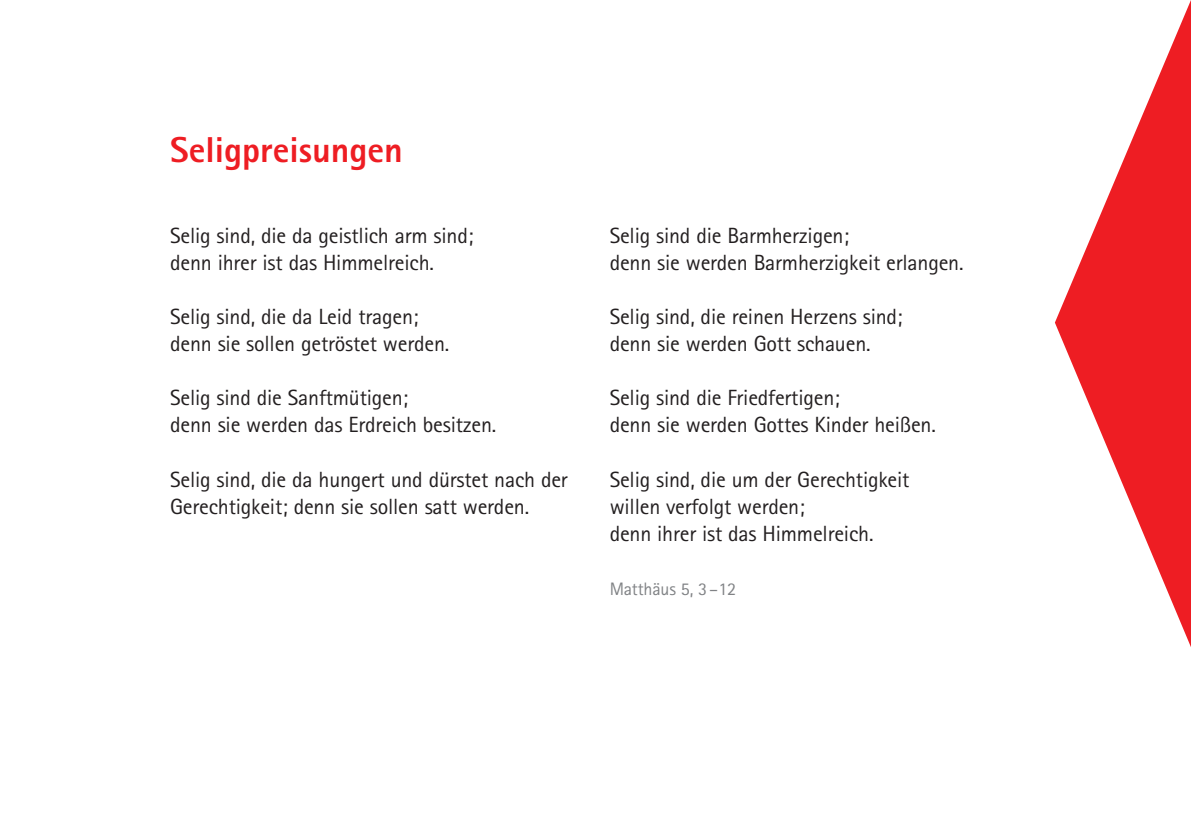
<style>
.page{position:relative;width:1191px;height:840px;background:#fff}
.page>*{position:absolute;margin:0;border:0;box-sizing:border-box;transform-origin:0 0}
.t1{font:800 36px "Rotis Sans Serif";color:#ee1d23}
.t2{font:22px/27px "Rotis Sans Serif";letter-spacing:-.01em;color:#231f20}
.t3{font:18px "Rotis Sans Serif";letter-spacing:-.01em;color:#808285}
</style>
<div class="page">
<svg style="left:1055px;top:0;width:136px;height:647px"></svg>
<p class="t1" style="left:170px;top:127px;width:234px">Seligpreisungen</p>
<p class="t2" style="left:170px;top:222px;width:305px">Selig sind, die da geistlich arm sind; denn ihrer ist das Himmelreich.</p>
<p class="t2" style="left:170px;top:303px;width:281px">Selig sind, die da Leid tragen; denn sie sollen getröstet werden.</p>
<p class="t2" style="left:170px;top:384px;width:328px">Selig sind die Sanftmütigen;<br>denn sie werden das Erdreich besitzen.</p>
<p class="t2" style="left:170px;top:465px;width:399px">Selig sind, die da hungert und dürstet nach der<br>Gerechtigkeit; denn sie sollen satt werden.</p>
<p class="t2" style="left:609px;top:222px;width:355px">Selig sind die Barmherzigen;<br>denn sie werden Barmherzigkeit erlangen.</p>
<p class="t2" style="left:609px;top:303px;width:294px">Selig sind, die reinen Herzens sind; denn sie werden Gott schauen.</p>
<p class="t2" style="left:609px;top:384px;width:328px">Selig sind die Friedfertigen;<br>denn sie werden Gottes Kinder heißen.</p>
<p class="t2" style="left:609px;top:465px;width:301px">Selig sind, die um der Gerechtigkeit willen verfolgt werden;<br>denn ihrer ist das Himmelreich.</p>
<p class="t3" style="left:609px;top:577px;width:128px">Matthäus 5, 3–12</p>
</div>
